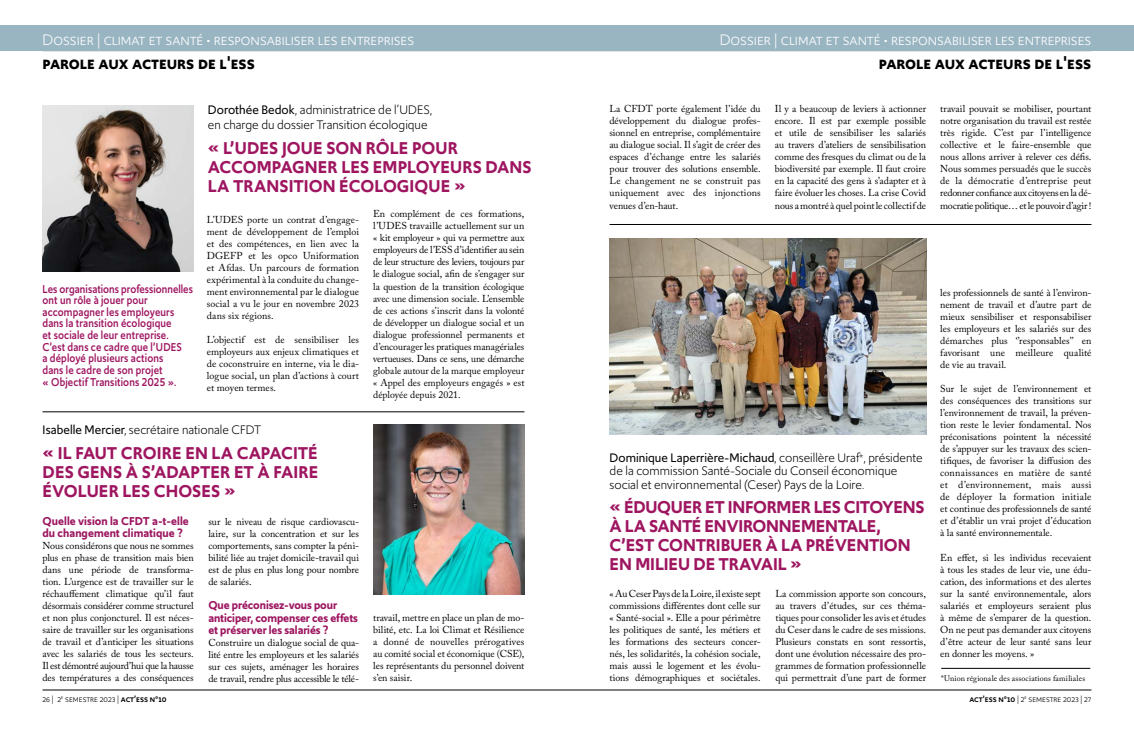
<style>
.page{position:relative;width:1134px;height:738px;background:#fff}
.page>*{position:absolute;margin:0;border:0;box-sizing:border-box;transform-origin:0 0}
.t1{font:600 18px/19px "Upgrade";letter-spacing:-.005em;color:#9e1560}
.t2{font:600 18px "Upgrade";color:#000}
.t3{font:16px "Upgrade";color:#fff}
.t4{font:13px/13px "Upgrade";color:#000}
.t5{font:500 12px/11.6px "Upgrade";letter-spacing:.01em;color:#9e1560;scale:.9 1}
.t6{font:600 12px/12px "Upgrade";color:#9c1660}
.t7{font:10px/12px "Adobe Caslon Pro";letter-spacing:-.005em;color:#000;text-align:justify}
.t8{font:9px "Upgrade";color:#000}
.t9{font:8px "Adobe Caslon Pro";letter-spacing:.015em;color:#000}
.s1{font-style:inherit}
.s2{font-weight:500}
</style>
<div class="page">
<hr style="left:43px;top:689px;width:1048px;height:1px;background:#000">
<div style="left:0;top:26px;width:1134px;height:25px;background:#99b5c2"></div>
<img style="left:43px;top:105px;width:151px;height:166px">
<hr style="left:43px;top:411px;width:481px;height:1px;background:#000">
<hr style="left:609px;top:224px;width:482px;height:1px;background:#000">
<img style="left:373px;top:424px;width:151px;height:170px">
<img style="left:609px;top:238px;width:317px;height:196px">
<hr style="left:941px;top:667px;width:149px;height:1px;background:#000">
<h2 class="t3" style="left:43px;top:29px;width:373px">Dossier | climat et santé • responsabiliser les entreprises</h2>
<h1 class="t2" style="left:43px;top:51px;width:214px">parole aux acteurs de l'ess</h1>
<h3 class="t4" style="left:208px;top:102px;width:226px;line-height:15px"><span class="s1">Dorothée Bedok</span>, administratrice de l’UDES, en charge du dossier Transition écologique</h3>
<h1 class="t1" style="left:208px;top:138px;width:325px">« L’UDES JOUE SON RÔLE POUR<br>ACCOMPAGNER LES EMPLOYEURS DANS<br>LA TRANSITION ÉCOLOGIQUE »</h1>
<p class="t7" style="left:207px;top:213px;width:154px">L’UDES porte un contrat d’engage&shy;ment de développement de l’emploi et des compétences, en lien avec la DGEFP et les opco Uniformation et Afdas. Un parcours de formation expérimental à la conduite du change&shy;ment environnemental par le dialogue social a vu le jour en novembre 2023 dans six régions.</p>
<p class="t7" style="left:207px;top:333px;width:154px">L’objectif est de sensibiliser les employeurs aux enjeux climatiques et de coconstruire en interne, via le dia&shy;logue social, un plan d’actions à court et moyen termes.</p>
<h3 class="t4" style="left:43px;top:423px;width:220px"><span class="s1">Isabelle Mercier</span>, secrétaire nationale CFDT</h3>
<h1 class="t1" style="left:43px;top:443px;width:277px;text-align:justify">« IL FAUT CROIRE EN LA CAPACITÉ DES GENS À S’ADAPTER ET À FAIRE ÉVOLUER LES CHOSES »</h1>
<p class="t6" style="left:43px;top:514px;width:148px">Quelle vision la CFDT a-t-elle du changement climatique ?</p>
<p class="t7" style="left:43px;top:539px;width:153px">Nous considérons que nous ne sommes plus en phase de transition mais bien dans une période de transforma&shy;tion. L’urgence est de travailler sur le réchauffement climatique qu’il faut désormais considérer comme structurel et non plus conjoncturel. Il est néces&shy;saire de travailler sur les organisations de travail et d’anticiper les situations avec les salariés de tous les secteurs.<br>Il est démontré aujourd’hui que la hausse des températures a des conséquences</p>
<p class="t5" style="left:43px;top:283px;width:169px">Les organisations professionnelles ont un rôle à jouer pour accompagner les employeurs dans la transition écologique<br>et sociale de leur entreprise.<br>C’est dans ce cadre que l’UDES<br>a déployé plusieurs actions<br>dans le cadre de son projet<br>« Objectif Transitions 2025 ».</p>
<p class="t7" style="left:208px;top:515px;width:152px">sur le niveau de risque cardiovascu&shy;laire, sur la concentration et sur les comportements, sans compter la péni&shy;bilité liée au trajet domicile-travail qui est de plus en plus long pour nombre de salariés.</p>
<p class="t6" style="left:208px;top:599px;width:151px">Que préconisez-vous pour anticiper, compenser ces effets et préserver les salariés ?</p>
<p class="t7" style="left:208px;top:635px;width:152px">Construire un dialogue social de qua&shy;lité entre les employeurs et les salariés sur ces sujets, aménager les horaires de travail, rendre plus accessible le télé-</p>
<p class="t7" style="left:373px;top:208px;width:153px">En complément de ces formations, l’UDES travaille actuellement sur un « kit employeur » qui va permettre aux employeurs de l’ESS d’identifier au sein de leur structure des leviers, toujours par le dialogue social, afin de s’engager sur la question de la transition écologique avec une dimension sociale. L’ensemble de ces actions s’inscrit dans la volonté de développer un dialogue social et un dialogue professionnel permanents et d’encourager les pratiques managériales vertueuses. Dans ce sens, une démarche globale autour de la marque employeur « Appel des employeurs engagés » est déployée depuis 2021.</p>
<p class="t7" style="left:373px;top:611px;width:153px">travail, mettre en place un plan de mo&shy;bilité, etc. La loi Climat et Résilience a donné de nouvelles prérogatives au comité social et économique (CSE), les représentants du personnel doivent s’en saisir.</p>
<h2 class="t3" style="left:720px;top:29px;width:373px">Dossier | climat et santé • responsabiliser les entreprises</h2>
<h1 class="t2" style="left:879px;top:51px;width:214px">parole aux acteurs de l'ess</h1>
<p class="t7" style="left:609px;top:103px;width:153px">La CFDT porte également l’idée du développement du dialogue profes&shy;sionnel en entreprise, complémentaire au dialogue social. Il s’agit de créer des espaces d’échange entre les salariés pour trouver des solutions ensemble.<br>Le changement ne se construit pas uniquement avec des injonctions venues d’en-haut.</p>
<p class="t7" style="left:775px;top:103px;width:153px">Il y a beaucoup de leviers à actionner encore. Il est par exemple possible et utile de sensibiliser les salariés au travers d’ateliers de sensibilisation comme des fresques du climat ou de la biodiversité par exemple. Il faut croire en la capacité des gens à s’adapter et à faire évoluer les choses. La crise Covid nous a montré à quel point le collectif de</p>
<p class="t7" style="left:940px;top:103px;width:153px">travail pouvait se mobiliser, pourtant notre organisation du travail est restée très rigide. C’est par l’intelligence collective et le faire-ensemble que nous allons arriver à relever ces défis.<br>Nous sommes persuadés que le succès de la démocratie d’entreprise peut redonner confiance aux citoyens en la dé&shy;mocratie politique… et le pouvoir d’agir !</p>
<h3 class="t4" style="left:610px;top:451px;width:314px"><span class="s1">Dominique Laperrière-Michaud</span>, conseillère Uraf<sup>*</sup>, présidente de la commission Santé-Sociale du Conseil économique social et environnemental (Ceser) Pays de la Loire.</h3>
<h1 class="t1" style="left:610px;top:497px;width:317px">« ÉDUQUER ET INFORMER LES CITOYENS<br>À LA SANTÉ ENVIRONNEMENTALE,<br>C’EST CONTRIBUER À LA PRÉVENTION<br>EN MILIEU DE TRAVAIL »</h1>
<p class="t7" style="left:609px;top:587px;width:153px">« Au Ceser Pays de la Loire, il existe sept commissions différentes dont celle sur « Santé-social ». Elle a pour périmètre les politiques de santé, les métiers et les formations des secteurs concer&shy;nés, les solidarités, la cohésion sociale, mais aussi le logement et les évolu&shy;tions démographiques et sociétales.</p>
<p class="t7" style="left:775px;top:587px;width:152px">La commission apporte son concours, au travers d’études, sur ces théma&shy;tiques pour consolider les avis et études du Ceser dans le cadre de ses missions.<br>Plusieurs constats en sont ressortis, dont une évolution nécessaire des pro&shy;grammes de formation professionnelle qui permettrait d’une part de former</p>
<p class="t7" style="left:940px;top:286px;width:153px">les professionnels de santé à l’environ&shy;nement de travail et d’autre part de mieux sensibiliser et responsabiliser les employeurs et les salariés sur des démarches plus ‘’responsables’’ en favorisant une meilleure qualité de vie au travail.</p>
<p class="t7" style="left:940px;top:382px;width:153px">Sur le sujet de l’environnement et des conséquences des transitions sur l’environnement de travail, la préven&shy;tion reste le levier fondamental. Nos préconisations pointent la nécessité de s’appuyer sur les travaux des scien&shy;tifiques, de favoriser la diffusion des connaissances en matière de santé et d’environnement, mais aussi de déployer la formation initiale et continue des professionnels de santé et d’établir un vrai projet d’éducation à la santé environnementale.</p>
<p class="t7" style="left:940px;top:550px;width:153px">En effet, si les individus recevaient à tous les stades de leur vie, une édu&shy;cation, des informations et des alertes sur la santé environnementale, alors salariés et employeurs seraient plus à même de s’emparer de la question.<br>On ne peut pas demander aux citoyens d’être acteur de leur santé sans leur en donner les moyens. »</p>
<p class="t9" style="left:941px;top:673px;width:145px">*Union régionale des associations familiales</p>
<p class="t8" style="left:43px;top:692px;width:126px">26 | 2<sup>e</sup> semestre 2023 | <span class="s2">act’ess n°10</span></p>
<p class="t8" style="left:969px;top:692px;width:123px"><span class="s2">act’ess n°10</span> | 2<sup>e</sup> semestre 2023 | 27</p>
</div>
